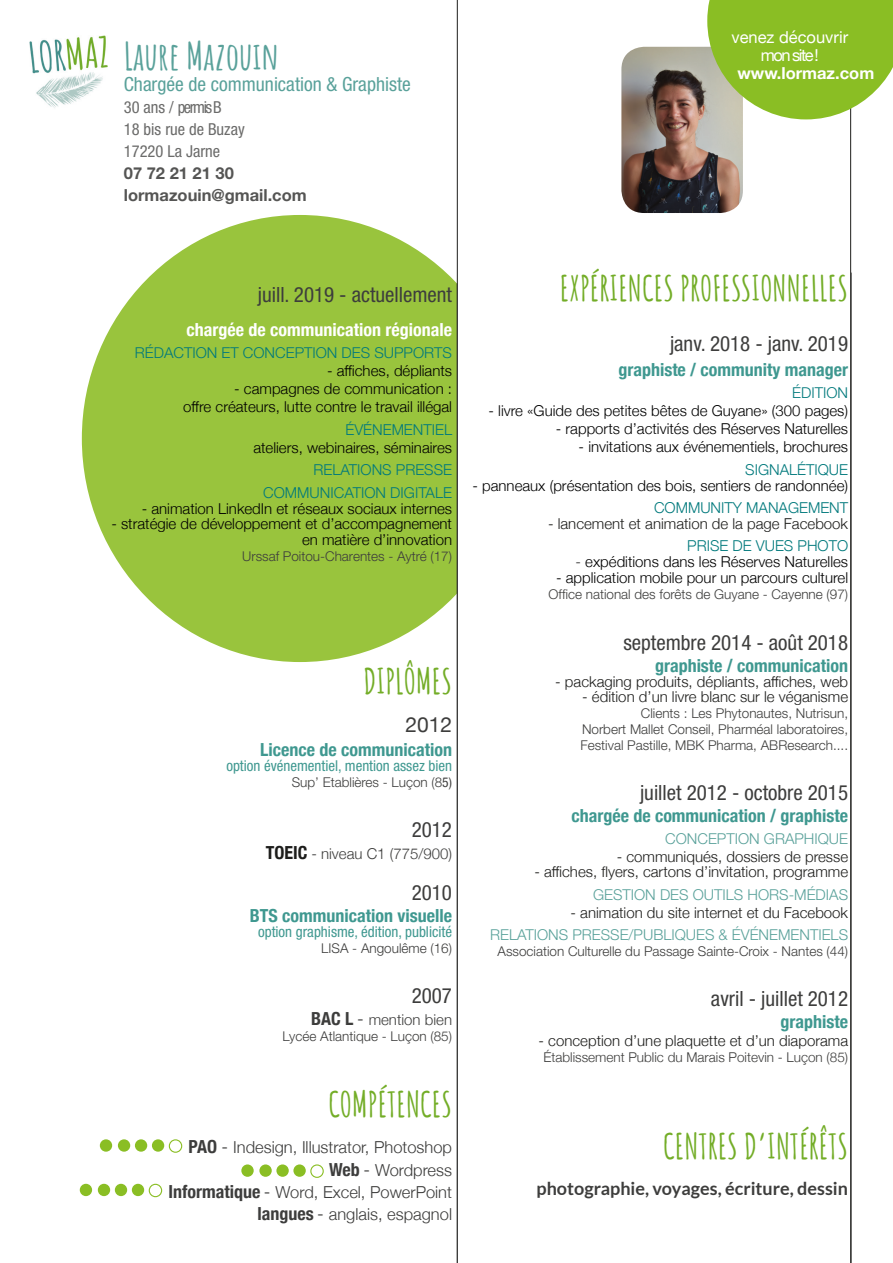
<style>
.page{position:relative;width:893px;height:1263px;background:#fff}
.page>*{position:absolute;margin:0;border:0;box-sizing:border-box;transform-origin:0 0}
.medium{font:700 37.5px "Amatic SC";color:#59a19a}
.titres{font:700 34.5px "Amatic SC";color:#73ad27}
.dates{font:condensed 21px "Helvetica Neue LT Pro";color:#3d3d3c}
.titres-2{font:condensed 21px "Helvetica Neue LT Pro";color:#3d3d3c}
.titres-3{font:21px "Helvetica Neue";color:#3d3d3c}
.medium-2{font:condensed 19.5px "Helvetica Neue LT Pro";color:#59a19a}
.activites{font:700 condensed 18px "Helvetica Neue";color:#3f9890}
.titres-4{font:700 18px "Lato";color:#3d3d3c}
.t1{font:700 condensed 18px "Helvetica Neue";color:#fff}
.titres-5{font:300 16.5px "Helvetica Neue";color:#3d3d3c}
.medium-3{font:condensed 16.5px "Helvetica Neue LT Pro";color:#6b6b6a}
.lieu{font:16.5px "Helvetica Neue";color:#fff}
.medium-4{font:700 16.5px "Helvetica Neue";color:#555554}
.lieu-2{font:700 16.5px "Helvetica Neue";color:#fff}
.medium-5{font:condensed 16.5px "Helvetica Neue LT Pro";letter-spacing:-.09em;color:#6b6b6a}
.medium-6{font:700 16.5px "Helvetica Neue LT Pro";color:#555554}
.t2{font:300 15px "Helvetica Neue";color:#000}
.texte_courant{font:300 15px "Helvetica Neue";color:#1d1d1b}
.activites-2{font:300 15px "Helvetica Neue LT Pro";color:#59a19a}
.t3{font:300 15px "Helvetica Neue";color:#00797c}
.t4{font:condensed 15px "Helvetica Neue LT Pro";color:#3f9890}
.t5{font:300 15px "Helvetica Neue LT Pro";color:#00797c}
.t6{font:300 15px "Helvetica Neue";color:#3d3d3c}
.lieu-3{font:300 13.5px "Helvetica Neue LT Pro";color:#3d3d3c}
.lieu-4{font:300 13.5px "Helvetica Neue";color:#3d3d3c}
.titres-6{font:300 13.5px "Helvetica Neue LT Pro";color:#3d3d3c}
.s1{font-weight:400;font-stretch:condensed}
.s2{font-weight:700;font-stretch:condensed;font-size:18px;color:#1d1d1b}
.s3{font-weight:700;font-stretch:condensed;font-size:18px}
.s4{font-size:18px}
.s5{color:#3d3d3c}
</style>
<div class="page">
<div style="left:82px;top:215px;width:436px;height:447px;background:#99c43d;border-radius:50%"></div>
<div style="left:458px;top:271px;width:97px;height:426px;background:#fff"></div>
<div style="left:152px;top:1139px;width:12px;height:13px;background:#8abe24;border-radius:50%"></div>
<div style="left:135px;top:1139px;width:12px;height:13px;background:#8abe24;border-radius:50%"></div>
<div style="left:118px;top:1139px;width:12px;height:13px;background:#8abe24;border-radius:50%"></div>
<div style="left:100px;top:1139px;width:12px;height:13px;background:#8abe24;border-radius:50%"></div>
<div style="left:169px;top:1139px;width:13px;height:14px;border:1px solid #8abe24;border-radius:50%"></div>
<div style="left:293px;top:1164px;width:13px;height:13px;background:#8abe24;border-radius:50%"></div>
<div style="left:276px;top:1164px;width:13px;height:13px;background:#8abe24;border-radius:50%"></div>
<div style="left:259px;top:1164px;width:13px;height:13px;background:#8abe24;border-radius:50%"></div>
<div style="left:241px;top:1164px;width:13px;height:13px;background:#8abe24;border-radius:50%"></div>
<div style="left:310px;top:1164px;width:14px;height:14px;border:1px solid #8abe24;border-radius:50%"></div>
<div style="left:132px;top:1184px;width:12px;height:12px;background:#8abe24;border-radius:50%"></div>
<div style="left:115px;top:1184px;width:12px;height:12px;background:#8abe24;border-radius:50%"></div>
<div style="left:98px;top:1184px;width:12px;height:12px;background:#8abe24;border-radius:50%"></div>
<div style="left:80px;top:1184px;width:12px;height:12px;background:#8abe24;border-radius:50%"></div>
<div style="left:149px;top:1184px;width:13px;height:13px;border:1px solid #8abe24;border-radius:50%"></div>
<hr style="left:850px;top:0;width:1px;height:1263px;background:#1d1d1b">
<hr style="left:850px;top:273px;width:2px;height:990px;background:#3d3d3c">
<img style="left:621px;top:47px;width:122px;height:166px">
<img style="left:29px;top:35px;width:79px;height:73px">
<hr style="left:457px;top:0;width:1px;height:1263px;background:#1d1d1b">
<hr style="left:457px;top:284px;width:1px;height:979px;background:#3d3d3c">
<svg style="left:707px;top:0;width:186px;height:119px;background:#97c33f"></svg>
<p class="medium" style="left:124px;top:27px;width:157px">Laure Mazouin</p>
<p class="medium-2" style="left:124px;top:72px;width:288px">Chargée de communication &amp; Graphiste</p>
<p class="medium-5" style="left:124px;top:97px;width:99px">30 ans / permis B</p>
<p class="medium-3" style="left:124px;top:119px;width:122px">18 bis rue de Buzay</p>
<p class="medium-3" style="left:124px;top:141px;width:98px">17220 La Jarne</p>
<p class="medium-6" style="left:124px;top:163px;width:112px">07 72 21 21 30</p>
<p class="medium-4" style="left:124px;top:182px;width:184px">lormazouin@gmail.com</p>
<p class="lieu" style="left:731px;top:25px;width:118px">venez découvrir</p>
<p class="lieu" style="left:761px;top:43px;width:60px">mon site !</p>
<p class="lieu-2" style="left:737px;top:60px;width:138px">www.lormaz.com</p>
<p class="titres-2" style="left:258px;top:283px;width:196px">juill. 2019 - actuellement</p>
<p class="t1" style="left:187px;top:315px;width:267px">chargée de communication régionale</p>
<p class="t5" style="left:135px;top:344px;width:319px">RÉDACTION ET CONCEPTION DES SUPPORTS</p>
<p class="t2" style="left:327px;top:359px;width:127px">- affiches, dépliants</p>
<p class="t2" style="left:234px;top:377px;width:219px">- campagnes de communication :</p>
<p class="t2" style="left:183px;top:395px;width:270px">offre créateurs, lutte contre le travail illégal</p>
<p class="t3" style="left:345px;top:417px;width:108px">ÉVÉNEMENTIEL</p>
<p class="t2" style="left:253px;top:435px;width:200px">ateliers, webinaires, séminaires</p>
<p class="t3" style="left:314px;top:458px;width:140px">RELATIONS PRESSE</p>
<p class="t3" style="left:263px;top:480px;width:190px">COMMUNICATION DIGITALE</p>
<p class="t2" style="left:142px;top:496px;width:312px">- animation LinkedIn et réseaux sociaux internes</p>
<p class="t2" style="left:111px;top:512px;width:342px">- stratégie de développement et d’accompagnement</p>
<p class="t2" style="left:302px;top:528px;width:152px">en matière d’innovation</p>
<p class="titres-6" style="left:242px;top:548px;width:211px">Urssaf Poitou-Charentes - Aytré (17)</p>
<p class="titres" style="left:363px;top:655px;width:90px">DIPLÔMES</p>
<p class="titres-3" style="left:405px;top:710px;width:48px">2012</p>
<p class="activites" style="left:260px;top:735px;width:193px">Licence de communication</p>
<p class="t4" style="left:226px;top:757px;width:227px">option événementiel, mention assez bien</p>
<p class="lieu-3" style="left:292px;top:774px;width:162px">Sup’ Etablières - Luçon (8<span class="s1">5)</span></p>
<p class="dates" style="left:412px;top:818px;width:42px">2012</p>
<p class="t6" style="left:266px;top:841px;width:188px"><span class="s2">TOEIC</span> - niveau C1 (775/900)</p>
<p class="dates" style="left:412px;top:881px;width:42px">2010</p>
<p class="activites" style="left:250px;top:900px;width:204px">BTS communication visuelle</p>
<p class="t4" style="left:258px;top:923px;width:195px">option graphisme, édition, publicité</p>
<p class="lieu-3" style="left:321px;top:940px;width:132px">LISA - Angoulême (16)</p>
<p class="dates" style="left:412px;top:983px;width:42px">2007</p>
<p class="t6" style="left:311px;top:1007px;width:142px"><span class="s3">BAC L</span> <span class="s4">-</span> mention bien</p>
<p class="lieu-3" style="left:282px;top:1028px;width:171px">Lycée Atlantique - Luçon (85)</p>
<p class="titres" style="left:328px;top:1078px;width:125px">COMPÉTENCES</p>
<p class="titres-5" style="left:189px;top:1134px;width:265px"><span class="s3">PAO</span> <span class="s4">-</span> Indesign, Illustrator, Photoshop</p>
<p class="titres-5" style="left:329px;top:1157px;width:124px"><span class="s3">Web</span> <span class="s4">-</span> Wordpress</p>
<p class="titres-5" style="left:169px;top:1179px;width:285px"><span class="s3">Informatique</span> <span class="s4">-</span> Word, Excel, PowerPoint</p>
<p class="titres-5" style="left:257px;top:1200px;width:196px"><span class="s3">langues</span> <span class="s4">-</span> anglais, espagnol</p>
<p class="titres" style="left:560px;top:261px;width:290px">EXPÉRIENCES PROFESSIONNELLES</p>
<p class="dates" style="left:670px;top:331px;width:180px">janv. 2018 - janv. 2019</p>
<p class="activites" style="left:618px;top:354px;width:231px">graphiste / community manager</p>
<p class="t5" style="left:792px;top:384px;width:57px">ÉDITION</p>
<p class="t2" style="left:489px;top:399px;width:361px">- livre «Guide des petites bêtes de Guyane» (300 pages)</p>
<p class="t2" style="left:556px;top:417px;width:294px">- rapports d’activités des Réserves Naturelles</p>
<p class="t2" style="left:579px;top:435px;width:271px">- invitations aux événementiels, brochures</p>
<p class="t3" style="left:745px;top:457px;width:104px">SIGNALÉTIQUE</p>
<p class="t2" style="left:472px;top:473px;width:377px">- panneaux (présentation des bois, sentiers de randonnée)</p>
<p class="t3" style="left:654px;top:496px;width:196px">COMMUNITY MANAGEMENT</p>
<p class="texte_courant" style="left:548px;top:511px;width:302px">- lancement et animation de la page Facebook</p>
<p class="t2" style="left:576px;top:550px;width:274px"><span class="s5">-</span> expéditions dans les Réserves Naturelles</p>
<p class="t2" style="left:556px;top:565px;width:294px">- application mobile pour un parcours culturel</p>
<p class="lieu-3" style="left:548px;top:586px;width:301px">Office national des forêts de Guyane - Cayenne (97)</p>
<p class="dates" style="left:623px;top:631px;width:226px">septembre 2014 - août 2018</p>
<p class="activites" style="left:655px;top:650px;width:195px">graphiste / communication</p>
<p class="texte_courant" style="left:555px;top:669px;width:294px">- packaging produits, dépliants, affiches, web</p>
<p class="texte_courant" style="left:582px;top:684px;width:267px">- édition d’un livre blanc sur le véganisme</p>
<p class="lieu-3" style="left:641px;top:705px;width:209px">Clients : Les Phytonautes, Nutrisun,</p>
<p class="lieu-3" style="left:582px;top:721px;width:268px">Norbert Mallet Conseil, Pharméal laboratoires,</p>
<p class="lieu-3" style="left:580px;top:737px;width:269px">Festival Pastille, MBK Pharma, ABResearch....</p>
<p class="dates" style="left:640px;top:780px;width:210px">juillet 2012 - octobre 2015</p>
<p class="activites" style="left:571px;top:800px;width:278px">chargée de communication / graphiste</p>
<p class="activites-2" style="left:665px;top:830px;width:184px">CONCEPTION GRAPHIQUE</p>
<p class="texte_courant" style="left:617px;top:845px;width:233px">- communiqués, dossiers de presse</p>
<p class="texte_courant" style="left:534px;top:860px;width:315px">- affiches, flyers, cartons d’invitation, programme</p>
<p class="activites-2" style="left:593px;top:885px;width:257px">GESTION DES OUTILS HORS-MÉDIAS</p>
<p class="texte_courant" style="left:571px;top:900px;width:279px">- animation du site internet et du Facebook</p>
<p class="activites-2" style="left:490px;top:926px;width:360px">RELATIONS PRESSE/PUBLIQUES &amp; ÉVÉNEMENTIELS</p>
<p class="lieu-3" style="left:497px;top:943px;width:352px">Association Culturelle du Passage Sainte-Croix - Nantes (44)</p>
<p class="dates" style="left:711px;top:987px;width:139px">avril - juillet 2012</p>
<p class="activites" style="left:780px;top:1007px;width:69px">graphiste</p>
<p class="texte_courant" style="left:539px;top:1029px;width:311px">- conception d’une plaquette et d’un diaporama</p>
<p class="lieu-4" style="left:543px;top:1046px;width:306px">Établissement Public du Marais Poitevin - Luçon (85)</p>
<p class="titres" style="left:663px;top:1120px;width:186px">CENTRES D’INTÉRÊTS</p>
<p class="titres-4" style="left:536px;top:1178px;width:313px">photographie, voyages, écriture, dessin</p>
</div>
